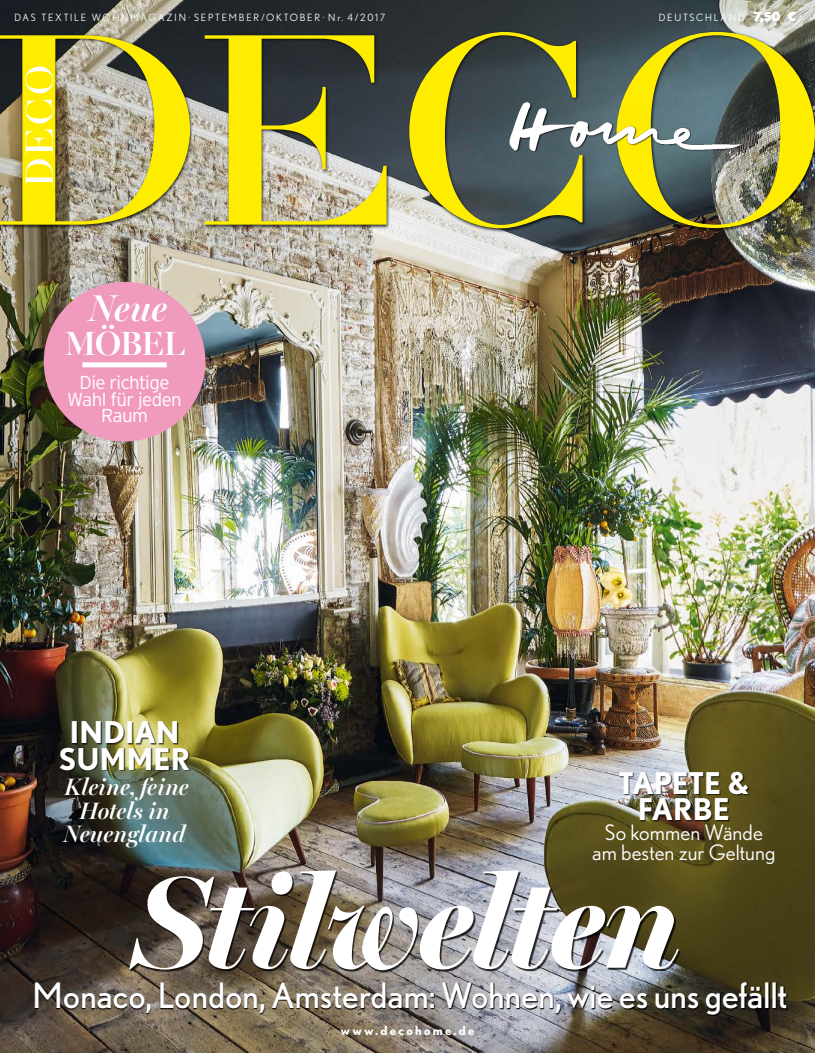
<style>
.page{position:relative;width:815px;height:1053px;background:#fff}
.page>*{position:absolute;margin:0;border:0;box-sizing:border-box;transform-origin:0 0}
.t1{font:italic 700 131.25px "Miller Banner";letter-spacing:-.02em;color:#fff}
.t2{font:40px "Didot Normal";color:#fff;scale:1.1 1}
.t3{font:italic 600 37.5px "Miller Banner";color:#fff}
.t4{font:35px "Nobel";letter-spacing:-.005em;color:#fff}
.t5{font:600 33.75px "Miller Banner";letter-spacing:-.04em;color:#fff}
.t6{font:700 30px/26.2px "Nobel";color:#fff;text-align:center}
.t7{font:italic 600 23.75px/23.8px "Miller Banner";color:#fff;text-align:center}
.t8{font:21.25px "Nobel";letter-spacing:.005em;color:#fff}
.t9{font:300 18.75px "Interstate";letter-spacing:-.03em;color:#fff}
.t10{font:700 12.5px "Nobel";letter-spacing:.18em;color:#fff}
.t11{font:10px "Nobel";letter-spacing:.18em;color:#fff}
.s1{font-weight:900;font-size:12.5px}
</style>
<div class="page">
<img style="left:0;top:0;width:815px;height:1052px">
<div style="left:0;top:30px;width:815px;height:202px;background:#000;opacity:.8"></div>
<img style="left:0;top:32px;width:815px;height:196px">
<svg style="left:510px;top:151px;width:233px;height:1px"></svg>
<img style="left:509px;top:101px;width:234px;height:50px">
<svg style="left:35px;top:981px;width:753px;height:34px;background:#5c5750"></svg>
<div style="left:130px;top:871px;width:551px;height:101px;background:#000;opacity:.8"></div>
<div style="left:620px;top:771px;width:130px;height:50px;background:#000;opacity:.7"></div>
<div style="left:60px;top:721px;width:131px;height:50px;background:#000;opacity:.65"></div>
<div style="left:44px;top:282px;width:161px;height:159px;background:#f09bbe;border-radius:50%"></div>
<div style="left:82px;top:362px;width:85px;height:5px;background:#fff"></div>
<p class="t11" style="left:14px;top:12px;width:372px">DAS TEXTILE WOHNMAGAZIN· SEPTEMBER/OKTOBER· Nr. 4/2017</p>
<p class="t11" style="left:659px;top:12px;width:139px">DEUTSCHLAND <span class="s1">7,50 ¤</span></p>
<p class="t2" style="left:20px;top:186px;width:111px;rotate:-90deg">DECO</p>
<p class="t3" style="left:89px;top:286px;width:79px">Neue</p>
<p class="t5" style="left:65px;top:323px;width:121px">MÖBEL</p>
<p class="t9" style="left:80px;top:372px;width:91px">Die richtige</p>
<p class="t9" style="left:67px;top:388px;width:116px">Wahl für jeden</p>
<p class="t9" style="left:101px;top:404px;width:48px">Raum</p>
<p class="t6" style="left:59px;top:719px;width:133px">INDIAN<br>SUMMER</p>
<p class="t7" style="left:65px;top:774px;width:126px">Kleine, feine</p>
<p class="t7" style="left:64px;top:798px;width:123px">Hotels in<br>Neuengland</p>
<p class="t6" style="left:619px;top:769px;width:132px">TAPETE &amp;<br>FARBE</p>
<p class="t8" style="left:605px;top:820px;width:160px">So kommen Wände</p>
<p class="t8" style="left:592px;top:840px;width:185px">am besten zur Geltung</p>
<p class="t1" style="left:135px;top:844px;width:547px">Stilwelten</p>
<p class="t4" style="left:33px;top:974px;width:757px">Monaco, London, Amsterdam: Wohnen, wie es uns gefällt</p>
<p class="t10" style="left:340px;top:1023px;width:136px">www.decohome.de</p>
</div>
